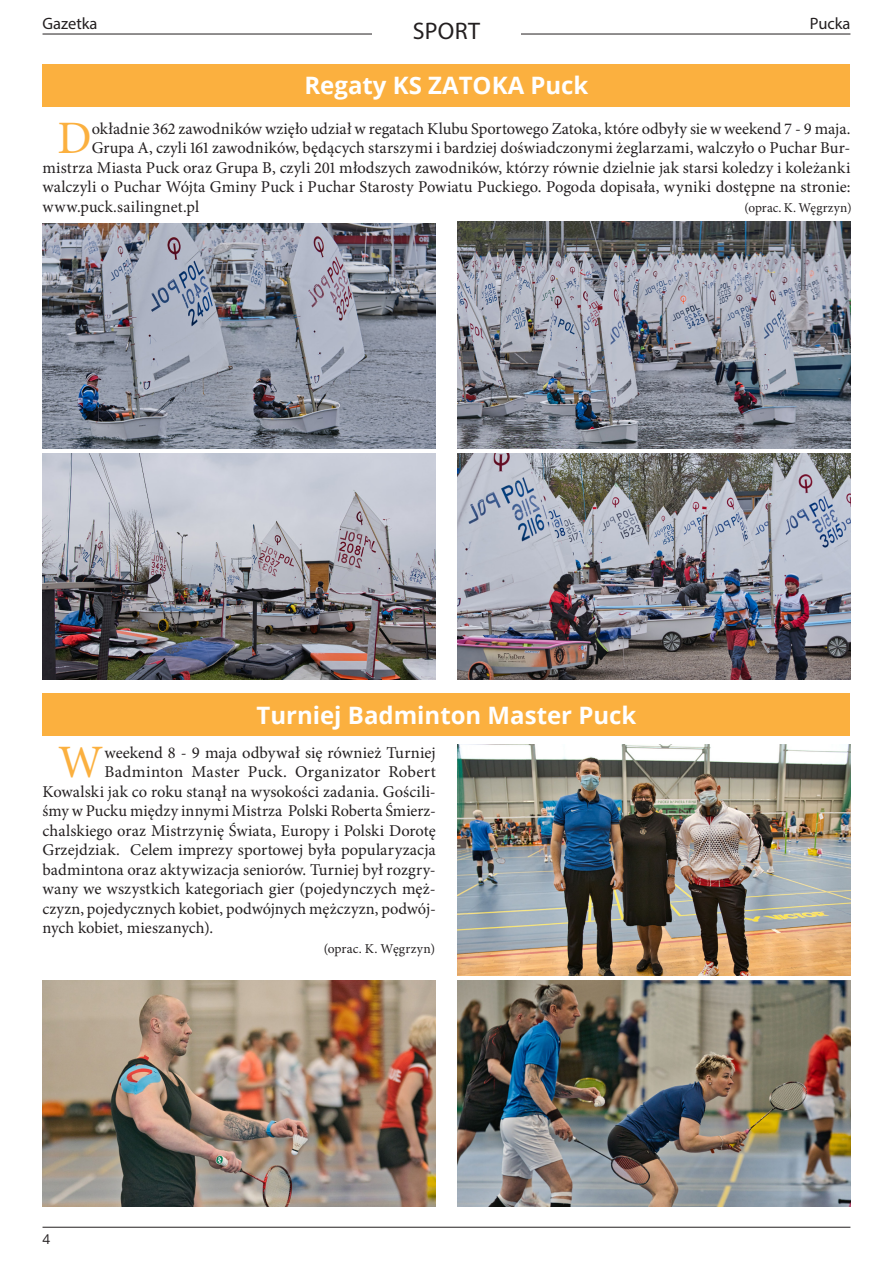
<style>
.page{position:relative;width:893px;height:1263px;background:#fff}
.page>*{position:absolute;margin:0;border:0;box-sizing:border-box;transform-origin:0 0}
.body_z{font:46.5px "Minion Pro";color:#fbb03f}
.t1{font:700 24px "Open Sans";color:#fff}
.t2{font:24px "Myriad Pro";letter-spacing:.015em;color:#231f20}
.body_z-2{font:16.5px "Minion Pro";letter-spacing:.005em;color:#231f20}
.t3{font:16.5px "Myriad Pro";color:#231f20}
.body_z-3{font:13.5px "Minion Pro";letter-spacing:.01em;color:#231f20}
.t4{font:13.5px "Open Sans";color:#231f20}
</style>
<div class="page">
<div style="left:43px;top:64px;width:807px;height:42px;background:#fbb03f"></div>
<div style="left:43px;top:693px;width:807px;height:43px;background:#fbb03f"></div>
<img style="left:43px;top:980px;width:393px;height:226px">
<img style="left:457px;top:454px;width:393px;height:226px">
<img style="left:43px;top:454px;width:393px;height:226px">
<img style="left:457px;top:221px;width:393px;height:227px">
<img style="left:43px;top:224px;width:393px;height:224px">
<img style="left:457px;top:980px;width:393px;height:226px">
<img style="left:457px;top:744px;width:393px;height:231px">
<hr style="left:43px;top:1227px;width:807px;height:1px;background:#231f20">
<hr style="left:43px;top:34px;width:807px;height:1px;background:#231f20">
<div style="left:372px;top:21px;width:149px;height:22px;background:#fff"></div>
<p class="t3" style="left:43px;top:14px;width:57px">Gazetka</p>
<p class="t3" style="left:810px;top:14px;width:42px">Pucka</p>
<h2 class="t2" style="left:413px;top:16px;width:69px">SPORT</h2>
<p class="t1" style="left:304px;top:69px;width:286px">Regaty KS ZATOKA Puck</p>
<p class="body_z" style="left:57px;top:107px;width:36px">D</p>
<p class="body_z-2" style="left:92px;top:117px;width:760px">okładnie 362 zawodników wzięło udział w regatach Klubu Sportowego Zatoka, które odbyły sie w weekend 7 - 9 maja.</p>
<p class="body_z-2" style="left:92px;top:137px;width:760px">Grupa A, czyli 161 zawodników, będących starszymi i bardziej doświadczonymi żeglarzami, walczyło o Puchar Bur-</p>
<p class="body_z-2" style="left:43px;top:156px;width:809px">mistrza Miasta Puck oraz Grupa B, czyli 201 młodszych zawodników, którzy równie dzielnie jak starsi koledzy i koleżanki</p>
<p class="body_z-2" style="left:43px;top:176px;width:809px">walczyli o Puchar Wójta Gminy Puck i Puchar Starosty Powiatu Puckiego. Pogoda dopisała, wyniki dostępne na stronie:</p>
<p class="body_z-2" style="left:43px;top:195px;width:158px">www.puck.sailingnet.pl</p>
<p class="body_z-3" style="left:745px;top:198px;width:108px">(oprac. K. Węgrzyn)</p>
<p class="t1" style="left:256px;top:698px;width:381px">Turniej Badminton Master Puck</p>
<p class="body_z" style="left:58px;top:731px;width:47px">W</p>
<p class="body_z-2" style="left:105px;top:741px;width:333px">weekend 8 - 9 maja odbywał się również Turniej</p>
<p class="body_z-2" style="left:105px;top:761px;width:333px">Badminton Master Puck. Organizator Robert</p>
<p class="body_z-2" style="left:43px;top:780px;width:395px">Kowalski jak co roku stanął na wysokości zadania. Gościli-</p>
<p class="body_z-2" style="left:43px;top:800px;width:395px">śmy w Pucku między innymi Mistrza Polski Roberta Śmierz-</p>
<p class="body_z-2" style="left:43px;top:819px;width:395px">chalskiego oraz Mistrzynię Świata, Europy i Polski Dorotę</p>
<p class="body_z-2" style="left:43px;top:839px;width:395px">Grzejdziak. Celem imprezy sportowej była popularyzacja</p>
<p class="body_z-2" style="left:43px;top:858px;width:395px">badmintona oraz aktywizacja seniorów. Turniej był rozgry-</p>
<p class="body_z-2" style="left:43px;top:878px;width:395px">wany we wszystkich kategoriach gier (pojedynczych męż-</p>
<p class="body_z-2" style="left:43px;top:897px;width:395px">czyzn, pojedycznych kobiet, podwójnych mężczyzn, podwój-</p>
<p class="body_z-2" style="left:43px;top:917px;width:172px">nych kobiet, mieszanych).</p>
<p class="body_z-3" style="left:324px;top:939px;width:113px">(oprac. K. Węgrzyn)</p>
<p class="t4" style="left:43px;top:1229px;width:9px">4</p>
</div>
